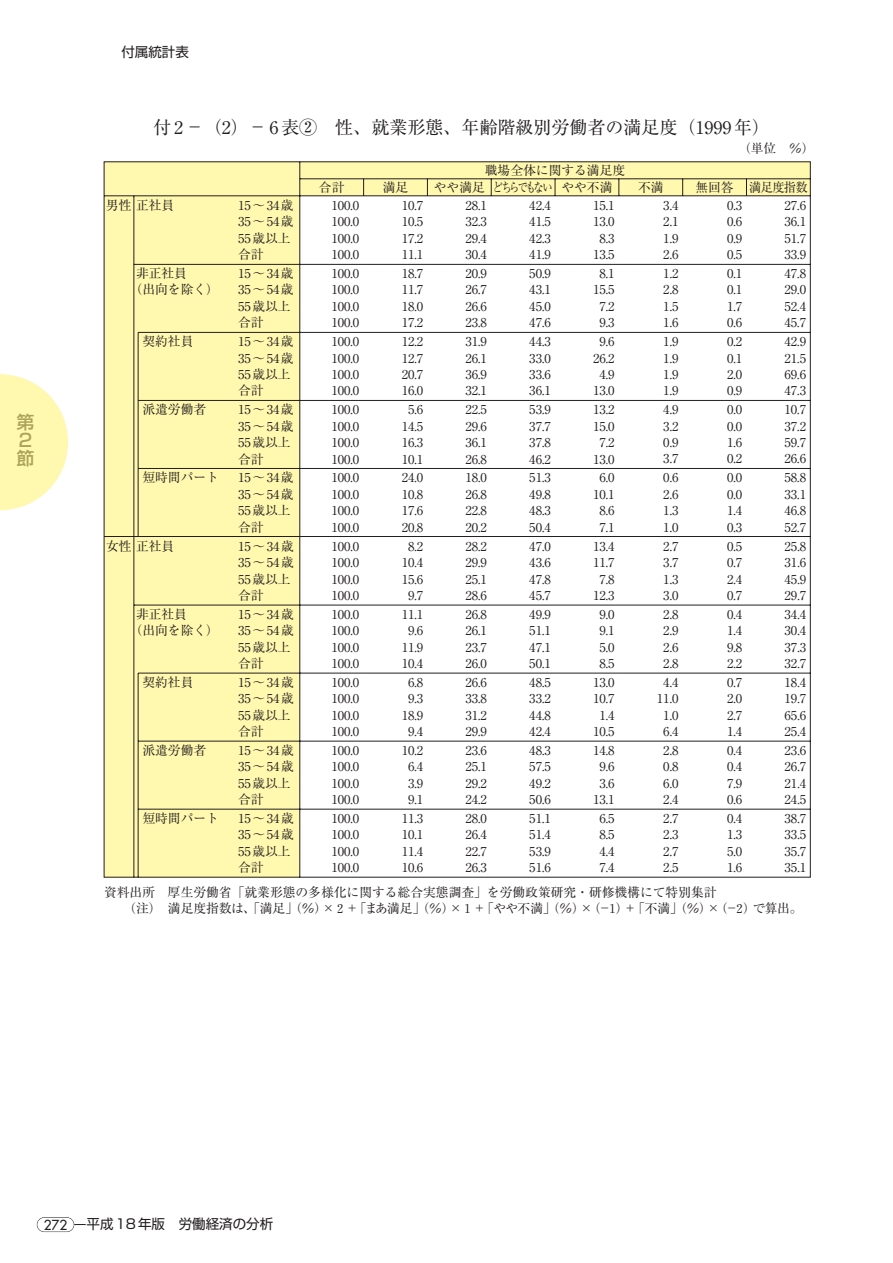
<style>
.page{position:relative;width:893px;height:1263px;background:#fff}
.page>*{position:absolute;margin:0;border:0;box-sizing:border-box;transform-origin:0 0}
.t1{font:18px "Ryumin";color:#231f20}
.t2{font:500 18px/18px "Shin Go";color:#aba359;text-align:justify}
.t3{font:13.5px "Shin Go";color:#231f20}
.t4{font:13.5px "Futura";color:#231f20}
.t5{font:12.75px/16.5px "Ryumin";color:#231f20;text-align:justify}
.t6{font:12.75px "Ryumin";letter-spacing:-.065em;color:#231f20}
.t7{font:12.75px "Ryumin";letter-spacing:-.05em;color:#231f20}
</style>
<div class="page">
<svg style="left:0;top:374px;width:68px;height:136px"></svg>
<div style="left:37px;top:1217px;width:37px;height:15px;border:1px solid #231f20;border-radius:7px"></div>
<svg style="left:74px;top:1224px;width:12px;height:1px"></svg>
<svg style="left:104px;top:161px;width:706px;height:717px"></svg>
<h1 class="t2" style="left:17px;top:415px;width:19px">第2節</h1>
<p class="t3" style="left:121px;top:47px;width:69px">付属統計表</p>
<h1 class="t1" style="left:153px;top:121px;width:618px">付2－（2）－6表②　性、就業形態、年齢階級別労働者の満足度（1999年）</h1>
<p class="t5" style="left:485px;top:164px;width:142px">職場全体に関する満足度</p>
<p class="t5" style="left:738px;top:142px;width:78px">（単位　％）</p>
<p class="t5" style="left:319px;top:181px;width:27px">合計</p>
<p class="t5" style="left:383px;top:181px;width:27px">満足</p>
<p class="t6" style="left:434px;top:183px;width:180px">やや満足 どちらでもない やや不満</p>
<p class="t5" style="left:638px;top:181px;width:27px">不満</p>
<p class="t7" style="left:695px;top:183px;width:113px">無回答 満足度指数</p>
<p class="t5" style="left:106px;top:199px;width:70px">男性正社員</p>
<p class="t5" style="left:238px;top:199px;width:57px;text-align:left">15～34歳<br>35～54歳<br>55歳以上合計</p>
<p class="t5" style="left:130px;top:267px;width:91px;text-indent:6px">非正社員<br>（出向を除く）</p>
<p class="t5" style="left:238px;top:267px;width:57px;text-align:left">15～34歳<br>35～54歳<br>55歳以上合計</p>
<p class="t5" style="left:142px;top:335px;width:53px">契約社員</p>
<p class="t5" style="left:238px;top:335px;width:57px;text-align:left">15～34歳<br>35～54歳<br>55歳以上合計</p>
<p class="t5" style="left:142px;top:403px;width:65px">派遣労働者</p>
<p class="t5" style="left:238px;top:403px;width:57px;text-align:left">15～34歳<br>35～54歳<br>55歳以上合計</p>
<p class="t5" style="left:142px;top:471px;width:78px">短時間パート</p>
<p class="t5" style="left:238px;top:471px;width:57px;text-align:left">15～34歳<br>35～54歳<br>55歳以上合計</p>
<p class="t5" style="left:331px;top:199px;width:29px">100.0<br>100.0<br>100.0<br>100.0</p>
<p class="t5" style="left:331px;top:267px;width:29px">100.0<br>100.0<br>100.0<br>100.0</p>
<p class="t5" style="left:331px;top:335px;width:29px">100.0<br>100.0<br>100.0<br>100.0</p>
<p class="t5" style="left:331px;top:403px;width:29px">100.0<br>100.0<br>100.0<br>100.0</p>
<p class="t5" style="left:331px;top:471px;width:29px">100.0<br>100.0<br>100.0<br>100.0</p>
<p class="t5" style="left:401px;top:199px;width:23px">10.7<br>10.5<br>17.2<br>11.1</p>
<p class="t5" style="left:401px;top:267px;width:23px">18.7<br>11.7<br>18.0<br>17.2</p>
<p class="t5" style="left:401px;top:335px;width:23px">12.2<br>12.7<br>20.7<br>16.0</p>
<p class="t5" style="left:401px;top:403px;width:23px;text-align:center">5.6<br>14.5<br>16.3<br>10.1</p>
<p class="t5" style="left:401px;top:471px;width:23px">24.0<br>10.8<br>17.6<br>20.8</p>
<p class="t5" style="left:465px;top:199px;width:23px">28.1<br>32.3<br>29.4<br>30.4</p>
<p class="t5" style="left:465px;top:267px;width:23px">20.9<br>26.7<br>26.6<br>23.8</p>
<p class="t5" style="left:465px;top:335px;width:23px">31.9<br>26.1<br>36.9<br>32.1</p>
<p class="t5" style="left:465px;top:403px;width:23px">22.5<br>29.6<br>36.1<br>26.8</p>
<p class="t5" style="left:465px;top:471px;width:23px">18.0<br>26.8<br>22.8<br>20.2</p>
<p class="t5" style="left:529px;top:199px;width:23px">42.4<br>41.5<br>42.3<br>41.9</p>
<p class="t5" style="left:529px;top:267px;width:23px">50.9<br>43.1<br>45.0<br>47.6</p>
<p class="t5" style="left:529px;top:335px;width:23px">44.3<br>33.0<br>33.6<br>36.1</p>
<p class="t5" style="left:529px;top:403px;width:23px">53.9<br>37.7<br>37.8<br>46.2</p>
<p class="t5" style="left:529px;top:471px;width:23px">51.3<br>49.8<br>48.3<br>50.4</p>
<p class="t5" style="left:593px;top:199px;width:23px;text-align:center">15.1<br>13.0<br>8.3<br>13.5</p>
<p class="t5" style="left:593px;top:267px;width:23px;text-align:center">8.1<br>15.5<br>7.2<br>9.3</p>
<p class="t5" style="left:593px;top:335px;width:23px;text-align:center">9.6<br>26.2<br>4.9<br>13.0</p>
<p class="t5" style="left:593px;top:403px;width:23px;text-align:center">13.2<br>15.0<br>7.2<br>13.0</p>
<p class="t5" style="left:593px;top:471px;width:23px;text-align:center">6.0<br>10.1<br>8.6<br>7.1</p>
<p class="t5" style="left:663px;top:199px;width:17px">3.4<br>2.1<br>1.9<br>2.6</p>
<p class="t5" style="left:663px;top:267px;width:17px">1.2<br>2.8<br>1.5<br>1.6</p>
<p class="t5" style="left:663px;top:335px;width:17px">1.9<br>1.9<br>1.9<br>1.9</p>
<p class="t5" style="left:663px;top:403px;width:17px">4.9<br>3.2<br>0.9<br>3.7</p>
<p class="t5" style="left:663px;top:471px;width:17px">0.6<br>2.6<br>1.3<br>1.0</p>
<p class="t5" style="left:727px;top:199px;width:17px">0.3<br>0.6<br>0.9<br>0.5</p>
<p class="t5" style="left:727px;top:267px;width:17px">0.1<br>0.1<br>1.7<br>0.6</p>
<p class="t5" style="left:727px;top:335px;width:17px">0.2<br>0.1<br>2.0<br>0.9</p>
<p class="t5" style="left:727px;top:403px;width:17px">0.0<br>0.0<br>1.6<br>0.2</p>
<p class="t5" style="left:727px;top:471px;width:17px">0.0<br>0.0<br>1.4<br>0.3</p>
<p class="t5" style="left:784px;top:199px;width:23px">27.6<br>36.1<br>51.7<br>33.9</p>
<p class="t5" style="left:784px;top:267px;width:23px">47.8<br>29.0<br>52.4<br>45.7</p>
<p class="t5" style="left:784px;top:335px;width:23px">42.9<br>21.5<br>69.6<br>47.3</p>
<p class="t5" style="left:784px;top:403px;width:23px">10.7<br>37.2<br>59.7<br>26.6</p>
<p class="t5" style="left:784px;top:471px;width:23px">58.8<br>33.1<br>46.8<br>52.7</p>
<p class="t5" style="left:106px;top:539px;width:70px">女性正社員</p>
<p class="t5" style="left:238px;top:539px;width:57px;text-align:left">15～34歳<br>35～54歳<br>55歳以上合計</p>
<p class="t5" style="left:130px;top:607px;width:91px;text-indent:6px">非正社員<br>（出向を除く）</p>
<p class="t5" style="left:238px;top:607px;width:57px;text-align:left">15～34歳<br>35～54歳<br>55歳以上合計</p>
<p class="t5" style="left:142px;top:675px;width:53px">契約社員</p>
<p class="t5" style="left:238px;top:675px;width:57px;text-align:left">15～34歳<br>35～54歳<br>55歳以上合計</p>
<p class="t5" style="left:142px;top:743px;width:65px">派遣労働者</p>
<p class="t5" style="left:238px;top:743px;width:57px;text-align:left">15～34歳<br>35～54歳<br>55歳以上合計</p>
<p class="t5" style="left:142px;top:811px;width:78px">短時間パート</p>
<p class="t5" style="left:238px;top:811px;width:57px;text-align:left">15～34歳<br>35～54歳<br>55歳以上合計</p>
<p class="t5" style="left:331px;top:539px;width:29px">100.0<br>100.0<br>100.0<br>100.0</p>
<p class="t5" style="left:331px;top:607px;width:29px">100.0<br>100.0<br>100.0<br>100.0</p>
<p class="t5" style="left:331px;top:675px;width:29px">100.0<br>100.0<br>100.0<br>100.0</p>
<p class="t5" style="left:331px;top:743px;width:29px">100.0<br>100.0<br>100.0<br>100.0</p>
<p class="t5" style="left:331px;top:811px;width:29px">100.0<br>100.0<br>100.0<br>100.0</p>
<p class="t5" style="left:401px;top:539px;width:23px;text-align:center">8.2<br>10.4<br>15.6<br>9.7</p>
<p class="t5" style="left:401px;top:607px;width:23px;text-align:center">11.1<br>9.6<br>11.9<br>10.4</p>
<p class="t5" style="left:401px;top:675px;width:23px;text-align:center">6.8<br>9.3<br>18.9<br>9.4</p>
<p class="t5" style="left:401px;top:743px;width:23px;text-align:center">10.2<br>6.4<br>3.9<br>9.1</p>
<p class="t5" style="left:401px;top:811px;width:23px">11.3<br>10.1<br>11.4<br>10.6</p>
<p class="t5" style="left:465px;top:539px;width:23px">28.2<br>29.9<br>25.1<br>28.6</p>
<p class="t5" style="left:465px;top:607px;width:23px">26.8<br>26.1<br>23.7<br>26.0</p>
<p class="t5" style="left:465px;top:675px;width:23px">26.6<br>33.8<br>31.2<br>29.9</p>
<p class="t5" style="left:465px;top:743px;width:23px">23.6<br>25.1<br>29.2<br>24.2</p>
<p class="t5" style="left:465px;top:811px;width:23px">28.0<br>26.4<br>22.7<br>26.3</p>
<p class="t5" style="left:529px;top:539px;width:23px">47.0<br>43.6<br>47.8<br>45.7</p>
<p class="t5" style="left:529px;top:607px;width:23px">49.9<br>51.1<br>47.1<br>50.1</p>
<p class="t5" style="left:529px;top:675px;width:23px">48.5<br>33.2<br>44.8<br>42.4</p>
<p class="t5" style="left:529px;top:743px;width:23px">48.3<br>57.5<br>49.2<br>50.6</p>
<p class="t5" style="left:529px;top:811px;width:23px">51.1<br>51.4<br>53.9<br>51.6</p>
<p class="t5" style="left:593px;top:539px;width:23px;text-align:center">13.4<br>11.7<br>7.8<br>12.3</p>
<p class="t5" style="left:599px;top:607px;width:17px">9.0<br>9.1<br>5.0<br>8.5</p>
<p class="t5" style="left:593px;top:675px;width:23px;text-align:center">13.0<br>10.7<br>1.4<br>10.5</p>
<p class="t5" style="left:593px;top:743px;width:23px;text-align:center">14.8<br>9.6<br>3.6<br>13.1</p>
<p class="t5" style="left:599px;top:811px;width:17px">6.5<br>8.5<br>4.4<br>7.4</p>
<p class="t5" style="left:663px;top:539px;width:17px">2.7<br>3.7<br>1.3<br>3.0</p>
<p class="t5" style="left:663px;top:607px;width:17px">2.8<br>2.9<br>2.6<br>2.8</p>
<p class="t5" style="left:657px;top:675px;width:23px;text-align:center">4.4<br>11.0<br>1.0<br>6.4</p>
<p class="t5" style="left:663px;top:743px;width:17px">2.8<br>0.8<br>6.0<br>2.4</p>
<p class="t5" style="left:663px;top:811px;width:17px">2.7<br>2.3<br>2.7<br>2.5</p>
<p class="t5" style="left:727px;top:539px;width:17px">0.5<br>0.7<br>2.4<br>0.7</p>
<p class="t5" style="left:727px;top:607px;width:17px">0.4<br>1.4<br>9.8<br>2.2</p>
<p class="t5" style="left:727px;top:675px;width:17px">0.7<br>2.0<br>2.7<br>1.4</p>
<p class="t5" style="left:727px;top:743px;width:17px">0.4<br>0.4<br>7.9<br>0.6</p>
<p class="t5" style="left:727px;top:811px;width:17px">0.4<br>1.3<br>5.0<br>1.6</p>
<p class="t5" style="left:784px;top:539px;width:23px">25.8<br>31.6<br>45.9<br>29.7</p>
<p class="t5" style="left:784px;top:607px;width:23px">34.4<br>30.4<br>37.3<br>32.7</p>
<p class="t5" style="left:784px;top:675px;width:23px">18.4<br>19.7<br>65.6<br>25.4</p>
<p class="t5" style="left:784px;top:743px;width:23px">23.6<br>26.7<br>21.4<br>24.5</p>
<p class="t5" style="left:784px;top:811px;width:23px">38.7<br>33.5<br>35.7<br>35.1</p>
<p class="t5" style="left:104px;top:886px;width:700px">資料出所　厚生労働省「就業形態の多様化に関する総合実態調査」を労働政策研究・研修機構にて特別集計<br>　　（注）　満足度指数は、「満足」（％）× ２ ＋「まあ満足」（％）× １ ＋「やや不満」（％）×（－１）＋「不満」（％）×（－２）で算出。</p>
<p class="t4" style="left:44px;top:1218px;width:25px">272</p>
<p class="t3" style="left:87px;top:1219px;width:188px">平成 18年版　労働経済の分析</p>
</div>
